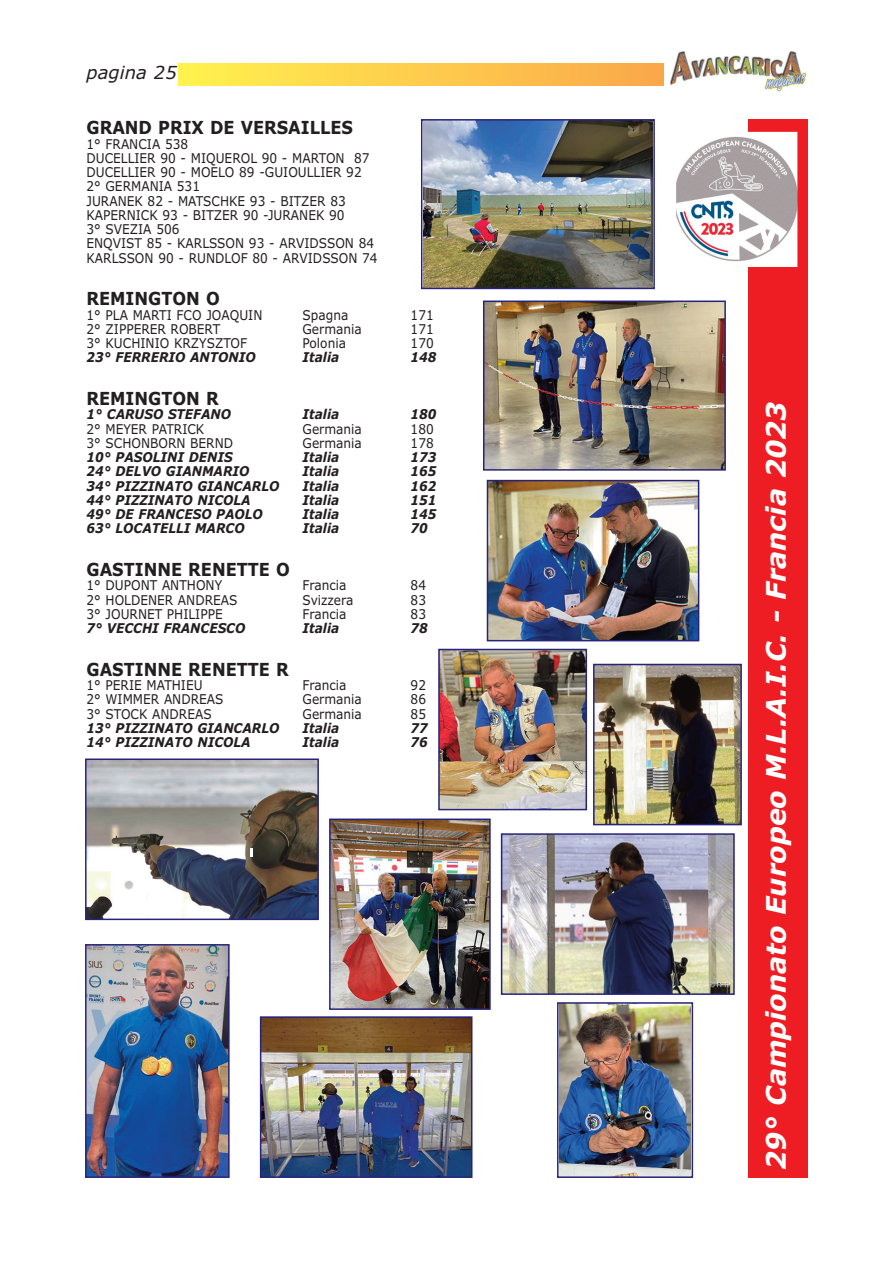
<style>
.page{position:relative;width:893px;height:1263px;background:#fff}
.page>*{position:absolute;margin:0;border:0;box-sizing:border-box;transform-origin:0 0}
.t1{font:italic 700 27px "Verdana";color:#fff}
.t2{font:700 18px "Verdana";color:#231f20;scale:.9 1}
.t3{font:italic 18px "Verdana";color:#231f20}
.t4{font:13.5px/14.2px "Verdana";color:#231f20;scale:.9 1}
.t5{font:italic 700 13.5px "Verdana";color:#231f20;scale:.9 1}
</style>
<div class="page">
<img style="left:670px;top:51px;width:137px;height:40px">
<div style="left:179px;top:64px;width:484px;height:21px;background:linear-gradient(to right,#fff24f,#fba74b)"></div>
<div style="left:748px;top:119px;width:60px;height:1059px;background:#ee1d23"></div>
<img style="left:676px;top:132px;width:121px;height:135px">
<img style="left:490px;top:483px;width:206px;height:155px">
<div style="left:487px;top:480px;width:212px;height:161px;border:2px solid #26237b"></div>
<img style="left:486px;top:304px;width:237px;height:164px">
<div style="left:483px;top:301px;width:243px;height:170px;border:2px solid #26237b"></div>
<img style="left:424px;top:122px;width:228px;height:164px">
<div style="left:421px;top:119px;width:234px;height:170px;border:2px solid #26237b"></div>
<img style="left:441px;top:652px;width:143px;height:155px">
<div style="left:438px;top:649px;width:149px;height:161px;border:2px solid #26237b"></div>
<img style="left:88px;top:947px;width:139px;height:228px">
<div style="left:85px;top:944px;width:145px;height:234px;border:2px solid #26237b"></div>
<img style="left:596px;top:667px;width:143px;height:155px">
<div style="left:593px;top:664px;width:149px;height:161px;border:2px solid #26237b"></div>
<img style="left:504px;top:836px;width:228px;height:156px">
<div style="left:501px;top:833px;width:234px;height:162px;border:2px solid #26237b"></div>
<img style="left:88px;top:761px;width:228px;height:156px">
<div style="left:85px;top:758px;width:234px;height:162px;border:2px solid #26237b"></div>
<img style="left:560px;top:1005px;width:130px;height:170px">
<div style="left:557px;top:1002px;width:136px;height:176px;border:2px solid #26237b"></div>
<img style="left:332px;top:821px;width:156px;height:186px">
<div style="left:329px;top:818px;width:162px;height:192px;border:2px solid #26237b"></div>
<img style="left:263px;top:1019px;width:206px;height:156px">
<div style="left:260px;top:1016px;width:212px;height:162px;border:2px solid #26237b"></div>
<svg style="left:251px;top:848px;width:2px;height:8px"></svg>
<h2 class="t3" style="left:87px;top:65px;width:92px">pagina 25</h2>
<h2 class="t2" style="left:87px;top:121px;width:297px">GRAND PRIX DE VERSAILLES</h2>
<p class="t4" style="left:87px;top:138px;width:325px">1° FRANCIA 538<br>DUCELLIER 90 - MIQUEROL 90 - MARTON 87<br>DUCELLIER 90 - MOELO 89 -GUIOULLIER 92<br>2° GERMANIA 531<br>JURANEK 82 - MATSCHKE 93 - BITZER 83<br>KAPERNICK 93 - BITZER 90 -JURANEK 90<br>3° SVEZIA 506<br>ENQVIST 85 - KARLSSON 93 - ARVIDSSON 84<br>KARLSSON 90 - RUNDLOF 80 - ARVIDSSON 74</p>
<h2 class="t2" style="left:87px;top:292px;width:149px">REMINGTON O</h2>
<p class="t4" style="left:87px;top:309px;width:197px">1° PLA MARTI FCO JOAQUIN</p>
<p class="t4" style="left:303px;top:309px;width:52px">Spagna</p>
<p class="t4" style="left:411px;top:309px;width:27px">171</p>
<p class="t4" style="left:87px;top:323px;width:150px">2° ZIPPERER ROBERT</p>
<p class="t4" style="left:303px;top:323px;width:67px">Germania</p>
<p class="t4" style="left:411px;top:323px;width:27px">171</p>
<p class="t4" style="left:87px;top:337px;width:180px">3° KUCHINIO KRZYSZTOF</p>
<p class="t4" style="left:303px;top:337px;width:50px">Polonia</p>
<p class="t4" style="left:411px;top:337px;width:27px">170</p>
<p class="t5" style="left:87px;top:352px;width:189px">23° FERRERIO ANTONIO</p>
<p class="t5" style="left:303px;top:352px;width:42px">Italia</p>
<p class="t5" style="left:411px;top:352px;width:30px">148</p>
<h2 class="t2" style="left:87px;top:391px;width:148px">REMINGTON R</h2>
<p class="t5" style="left:87px;top:409px;width:162px">1° CARUSO STEFANO</p>
<p class="t5" style="left:303px;top:409px;width:42px">Italia</p>
<p class="t5" style="left:411px;top:409px;width:30px">180</p>
<p class="t4" style="left:87px;top:423px;width:132px">2° MEYER PATRICK</p>
<p class="t4" style="left:303px;top:423px;width:67px">Germania</p>
<p class="t4" style="left:411px;top:423px;width:27px">180</p>
<p class="t4" style="left:87px;top:437px;width:164px">3° SCHONBORN BERND</p>
<p class="t4" style="left:303px;top:437px;width:67px">Germania</p>
<p class="t4" style="left:411px;top:437px;width:27px">178</p>
<p class="t5" style="left:87px;top:452px;width:164px">10° PASOLINI DENIS</p>
<p class="t5" style="left:303px;top:452px;width:42px">Italia</p>
<p class="t5" style="left:411px;top:452px;width:30px">173</p>
<p class="t5" style="left:87px;top:466px;width:182px">24° DELVO GIANMARIO</p>
<p class="t5" style="left:303px;top:466px;width:42px">Italia</p>
<p class="t5" style="left:411px;top:466px;width:30px">165</p>
<p class="t5" style="left:87px;top:480px;width:216px">34° PIZZINATO GIANCARLO</p>
<p class="t5" style="left:303px;top:480px;width:42px">Italia</p>
<p class="t5" style="left:411px;top:480px;width:30px">162</p>
<p class="t5" style="left:87px;top:495px;width:184px">44° PIZZINATO NICOLA</p>
<p class="t5" style="left:303px;top:495px;width:42px">Italia</p>
<p class="t5" style="left:411px;top:495px;width:30px">151</p>
<p class="t5" style="left:87px;top:509px;width:198px">49° DE FRANCESO PAOLO</p>
<p class="t5" style="left:303px;top:509px;width:42px">Italia</p>
<p class="t5" style="left:411px;top:509px;width:30px">145</p>
<p class="t5" style="left:87px;top:523px;width:177px">63° LOCATELLI MARCO</p>
<p class="t5" style="left:303px;top:523px;width:42px">Italia</p>
<p class="t5" style="left:411px;top:523px;width:21px">70</p>
<h2 class="t2" style="left:87px;top:562px;width:227px">GASTINNE RENETTE O</h2>
<p class="t4" style="left:87px;top:579px;width:152px">1° DUPONT ANTHONY</p>
<p class="t4" style="left:303px;top:579px;width:50px">Francia</p>
<p class="t4" style="left:411px;top:579px;width:19px">84</p>
<p class="t4" style="left:87px;top:594px;width:169px">2° HOLDENER ANDREAS</p>
<p class="t4" style="left:303px;top:594px;width:58px">Svizzera</p>
<p class="t4" style="left:411px;top:594px;width:19px">83</p>
<p class="t4" style="left:87px;top:608px;width:153px">3° JOURNET PHILIPPE</p>
<p class="t4" style="left:303px;top:608px;width:50px">Francia</p>
<p class="t4" style="left:411px;top:608px;width:19px">83</p>
<p class="t5" style="left:87px;top:623px;width:178px">7° VECCHI FRANCESCO</p>
<p class="t5" style="left:303px;top:623px;width:42px">Italia</p>
<p class="t5" style="left:411px;top:623px;width:21px">78</p>
<h2 class="t2" style="left:87px;top:662px;width:226px">GASTINNE RENETTE R</h2>
<p class="t4" style="left:87px;top:679px;width:131px">1° PERIE MATHIEU</p>
<p class="t4" style="left:303px;top:679px;width:50px">Francia</p>
<p class="t4" style="left:411px;top:679px;width:19px">92</p>
<p class="t4" style="left:87px;top:693px;width:154px">2° WIMMER ANDREAS</p>
<p class="t4" style="left:303px;top:693px;width:67px">Germania</p>
<p class="t4" style="left:411px;top:693px;width:19px">86</p>
<p class="t4" style="left:87px;top:708px;width:141px">3° STOCK ANDREAS</p>
<p class="t4" style="left:303px;top:708px;width:67px">Germania</p>
<p class="t4" style="left:411px;top:708px;width:19px">85</p>
<p class="t5" style="left:87px;top:723px;width:216px">13° PIZZINATO GIANCARLO</p>
<p class="t5" style="left:303px;top:723px;width:42px">Italia</p>
<p class="t5" style="left:411px;top:723px;width:21px">77</p>
<p class="t5" style="left:87px;top:737px;width:184px">14° PIZZINATO NICOLA</p>
<p class="t5" style="left:303px;top:737px;width:42px">Italia</p>
<p class="t5" style="left:411px;top:737px;width:21px">76</p>
<h1 class="t1" style="left:765px;top:1170px;width:770px;rotate:-90deg">29° Campionato Europeo M.L.A.I.C. - Francia 2023</h1>
</div>
